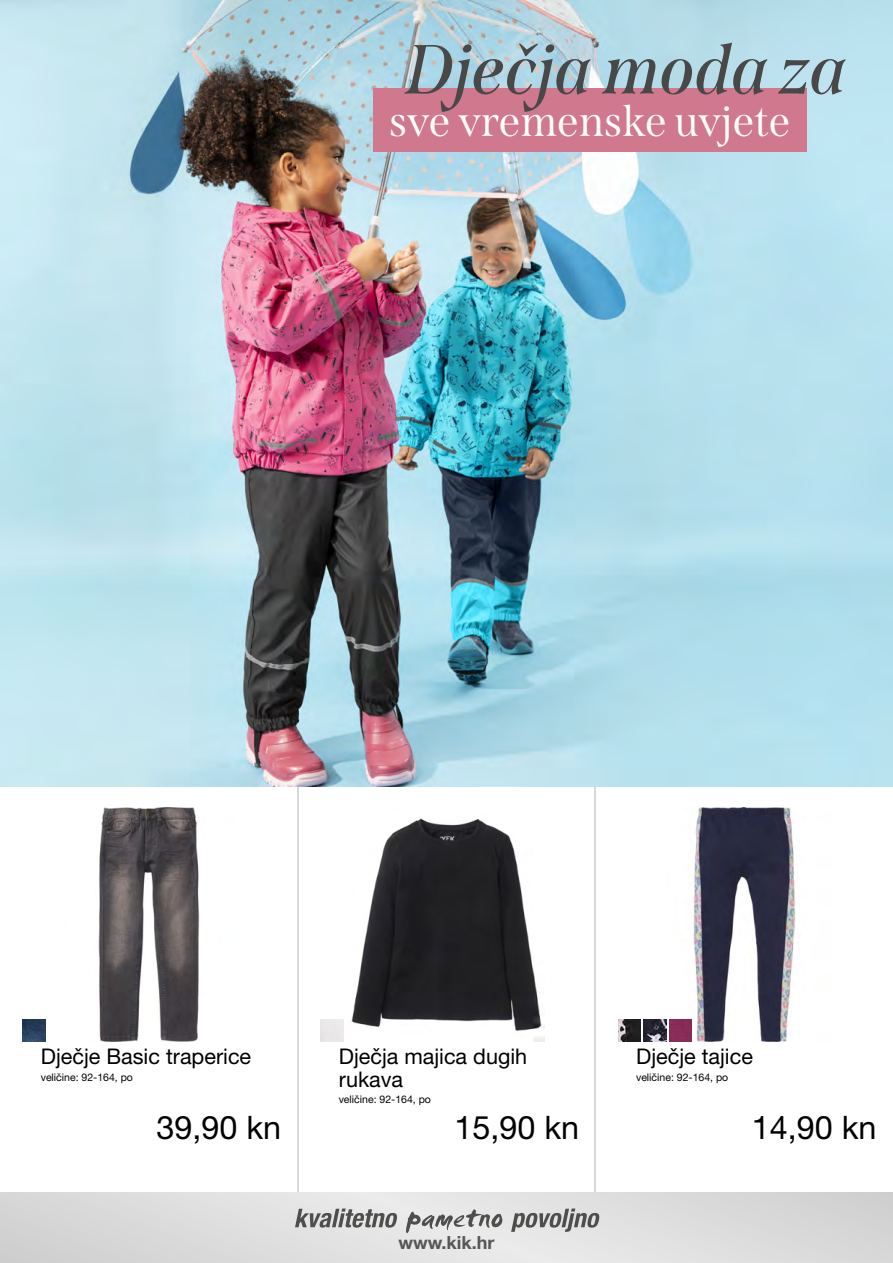
<style>
.page{position:relative;width:893px;height:1263px;background:#fff}
.page>*{position:absolute;margin:0;border:0;box-sizing:border-box;transform-origin:0 0}
.t1{font:italic 600 69.6px "Span";color:#484848}
.t2{font:42.9px "Span";color:#fff}
.t3{font:32.4px "Helvetica Neue LT Com";color:#000}
.t4{font:21.6px/22.5px "Helvetica Neue LT Com";color:#000}
.t5{font:700 18px "Helvetica Neue LT Com";color:#565656}
.t6{font:10.5px "Helvetica Neue LT Com";color:#000}
</style>
<div class="page">
<img style="left:297px;top:787px;width:1px;height:406px">
<img style="left:595px;top:787px;width:1px;height:406px">
<div style="left:0;top:1193px;width:893px;height:70px;background:#dbdbdb"></div>
<svg style="left:272px;top:1193px;width:328px;height:52px"></svg>
<img style="left:98px;top:807px;width:102px;height:234px">
<img style="left:351px;top:818px;width:194px;height:223px">
<img style="left:666px;top:807px;width:130px;height:235px">
<img style="left:23px;top:1019px;width:22px;height:22px">
<img style="left:618px;top:1019px;width:23px;height:23px">
<img style="left:644px;top:1019px;width:22px;height:23px">
<img style="left:669px;top:1019px;width:23px;height:23px">
<img style="left:0;top:0;width:893px;height:787px">
<div style="left:373px;top:89px;width:433px;height:63px;background:#cf788e"></div>
<h1 class="t1" style="left:409px;top:29px;width:443px">Dječja moda za</h1>
<h2 class="t2" style="left:389px;top:96px;width:403px">sve vremenske uvjete</h2>
<p class="t4" style="left:41px;top:1048px;width:212px">Dječje Basic traperice</p>
<p class="t4" style="left:339px;top:1048px;width:190px">Dječja majica dugih rukava</p>
<p class="t4" style="left:636px;top:1048px;width:118px">Dječje tajice</p>
<h3 class="t3" style="left:156px;top:1116px;width:126px">39,90 kn</h3>
<h3 class="t3" style="left:454px;top:1116px;width:126px">15,90 kn</h3>
<h3 class="t3" style="left:752px;top:1116px;width:126px">14,90 kn</h3>
<p class="t6" style="left:41px;top:1073px;width:94px">veličine: 92-164, po</p>
<p class="t6" style="left:636px;top:1073px;width:94px">veličine: 92-164, po</p>
<p class="t6" style="left:339px;top:1095px;width:94px">veličine: 92-164, po</p>
<p class="t5" style="left:398px;top:1231px;width:97px">www.kik.hr</p>
</div>
